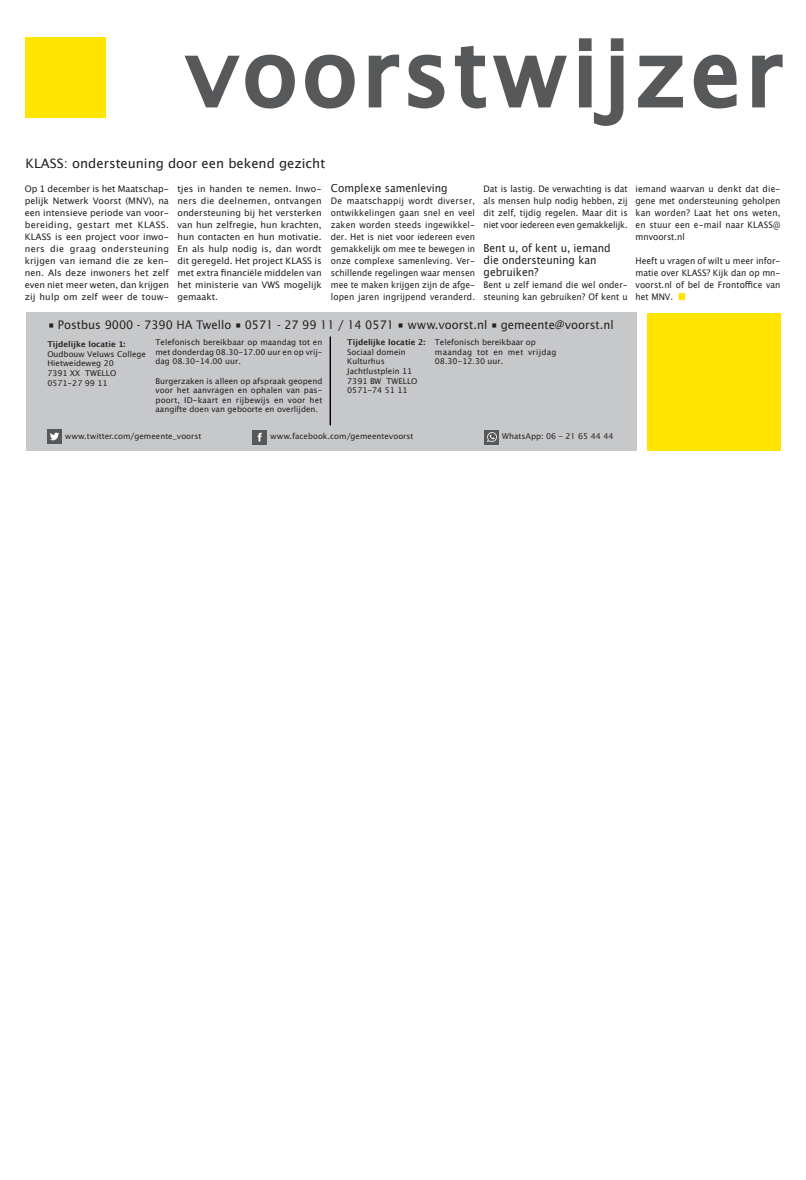
<style>
.page{position:relative;width:806px;height:1180px;background:#fff}
.page>*{position:absolute;margin:0;border:0;box-sizing:border-box;transform-origin:0 0}
.t1{font:90px "Lucida Sans";letter-spacing:.05em;color:#57585a}
.t2{font:13px "Lucida Grande";color:#231f20}
.t3{font:11.8px "Lucida Sans";color:#231f20;scale:.96 1}
.t4{font:11px/12px "Lucida Grande";color:#231f20;scale:.94 1}
.t5{font:9px/12px "Lucida Grande";color:#231f20;text-align:justify;scale:.94 1}
.t6{font:9px/12px "Lucida Grande";color:#231f20;text-align:justify}
.t7{font:8px/9.6px "Lucida Grande";color:#231f20}
.t8{font:8px "Lucida Sans";color:#231f20}
.t9{font:700 8px "Lucida Grande";color:#231f20}
.s1{font-family:"Lucida Grande"}
.s2{color:#ffe501}
</style>
<div class="page">
<svg style="left:184px;top:54px;width:111px;height:55px"></svg>
<svg style="left:305px;top:54px;width:50px;height:55px"></svg>
<svg style="left:368px;top:54px;width:77px;height:55px"></svg>
<svg style="left:455px;top:45px;width:112px;height:64px"></svg>
<svg style="left:578px;top:38px;width:46px;height:88px"></svg>
<svg style="left:638px;top:55px;width:45px;height:53px"></svg>
<svg style="left:693px;top:54px;width:44px;height:55px"></svg>
<svg style="left:752px;top:54px;width:31px;height:54px"></svg>
<div style="left:26px;top:37px;width:80px;height:80px;background:#ffe501"></div>
<div style="left:26px;top:312px;width:610px;height:138px;background:#c7c8ca"></div>
<div style="left:647px;top:313px;width:133px;height:137px;background:#ffe501"></div>
<div style="left:47px;top:429px;width:15px;height:14px;background:#57585a"></div>
<svg style="left:50px;top:432px;width:9px;height:8px"></svg>
<div style="left:484px;top:430px;width:14px;height:14px;background:#57585a"></div>
<svg style="left:487px;top:432px;width:9px;height:10px"></svg>
<div style="left:252px;top:430px;width:15px;height:14px;background:#57585a"></div>
<svg style="left:257px;top:433px;width:4px;height:8px"></svg>
<hr style="left:330px;top:336px;width:1px;height:89px;background:#000001">
<h1 class="t1" style="left:186px;top:21px;width:597px">voorstwijzer</h1>
<h2 class="t2" style="left:26px;top:156px;width:301px">KLASS: ondersteuning door een bekend gezicht</h2>
<p class="t6" style="left:25px;top:183px;width:146px">Op 1 december is het Maatschap&shy;pelijk Netwerk Voorst (MNV), na een intensieve periode van voor&shy;bereiding, gestart met KLASS.<br>KLASS is een project voor inwo&shy;ners die graag ondersteuning krijgen van iemand die ze ken&shy;nen. Als deze inwoners het zelf even niet meer weten, dan krijgen zij hulp om zelf weer de touw-</p>
<p class="t6" style="left:177px;top:183px;width:146px">tjes in handen te nemen. Inwo&shy;ners die deelnemen, ontvangen ondersteuning bij het versterken van hun zelfregie, hun krachten, hun contacten en hun motivatie.<br>En als hulp nodig is, dan wordt dit geregeld. Het project KLASS is met extra financiële middelen van het ministerie van VWS mogelijk gemaakt.</p>
<p class="t4" style="left:331px;top:182px;width:125px">Complexe samenleving</p>
<p class="t5" style="left:331px;top:195px;width:155px">De maatschappij wordt diverser, ontwikkelingen gaan snel en veel zaken worden steeds ingewikkel&shy;der. Het is niet voor iedereen even gemakkelijk om mee te bewegen in onze complexe samenleving. Ver&shy;schillende regelingen waar mensen mee te maken krijgen zijn de afge&shy;lopen jaren ingrijpend veranderd.</p>
<p class="t5" style="left:483px;top:183px;width:155px">Dat is lastig. De verwachting is dat als mensen hulp nodig hebben, zij dit zelf, tijdig regelen. Maar dit is niet voor iedereen even gemakkelijk.</p>
<p class="t4" style="left:483px;top:242px;width:137px">Bent u, of kent u, iemand die ondersteuning kan gebruiken?</p>
<p class="t5" style="left:483px;top:279px;width:155px">Bent u zelf iemand die wel onder&shy;steuning kan gebruiken? Of kent u</p>
<h3 class="t3" style="left:48px;top:318px;width:590px"><span class="s1">■</span> Postbus 9000 - 7390 HA Twello <span class="s1">■</span> 0571 - 27 99 11 / 14 0571 <span class="s1">■</span> www.voorst.nl <span class="s1">■</span> gemeente@voorst.nl</h3>
<p class="t9" style="left:47px;top:338px;width:80px">Tijdelijke locatie 1:</p>
<p class="t7" style="left:47px;top:349px;width:100px">Oudbouw Veluws College<br>Hietweideweg 20<br>7391 XX TWELLO<br>0571-27 99 11</p>
<p class="t7" style="left:155px;top:337px;width:168px;text-align:justify">Telefonisch bereikbaar op maandag tot en met donderdag 08.30-17.00 uur en op vrij&shy;dag 08.30-14.00 uur.</p>
<p class="t7" style="left:155px;top:376px;width:168px;text-align:justify">Burgerzaken is alleen op afspraak geopend voor het aanvragen en ophalen van pas&shy;poort, ID-kaart en rijbewijs en voor het aangifte doen van geboorte en overlijden.</p>
<p class="t7" style="left:434px;top:337px;width:123px">Telefonisch bereikbaar op maandag tot en met vrijdag<br>08.30-12.30 uur.</p>
<p class="t9" style="left:347px;top:336px;width:80px">Tijdelijke locatie 2:</p>
<p class="t7" style="left:347px;top:347px;width:72px">Sociaal domein<br>Kulturhus<br>Jachtlustplein 11<br>7391 BW TWELLO<br>0571-74 51 11</p>
<p class="t8" style="left:65px;top:431px;width:138px">www.twitter.com/gemeente_voorst</p>
<p class="t8" style="left:270px;top:432px;width:145px">www.facebook.com/gemeentevoorst</p>
<p class="t8" style="left:502px;top:431px;width:113px">WhatsApp: 06 – 21 65 44 44</p>
<p class="t5" style="left:635px;top:183px;width:155px">iemand waarvan u denkt dat die&shy;gene met ondersteuning geholpen kan worden? Laat het ons weten, en stuur een e-mail naar KLASS@ mnvoorst.nl</p>
<p class="t5" style="left:635px;top:255px;width:155px">Heeft u vragen of wilt u meer infor&shy;matie over KLASS? Kijk dan op mn&shy;voorst.nl of bel de Frontoffice van het MNV. <span class="s2">■</span></p>
</div>
